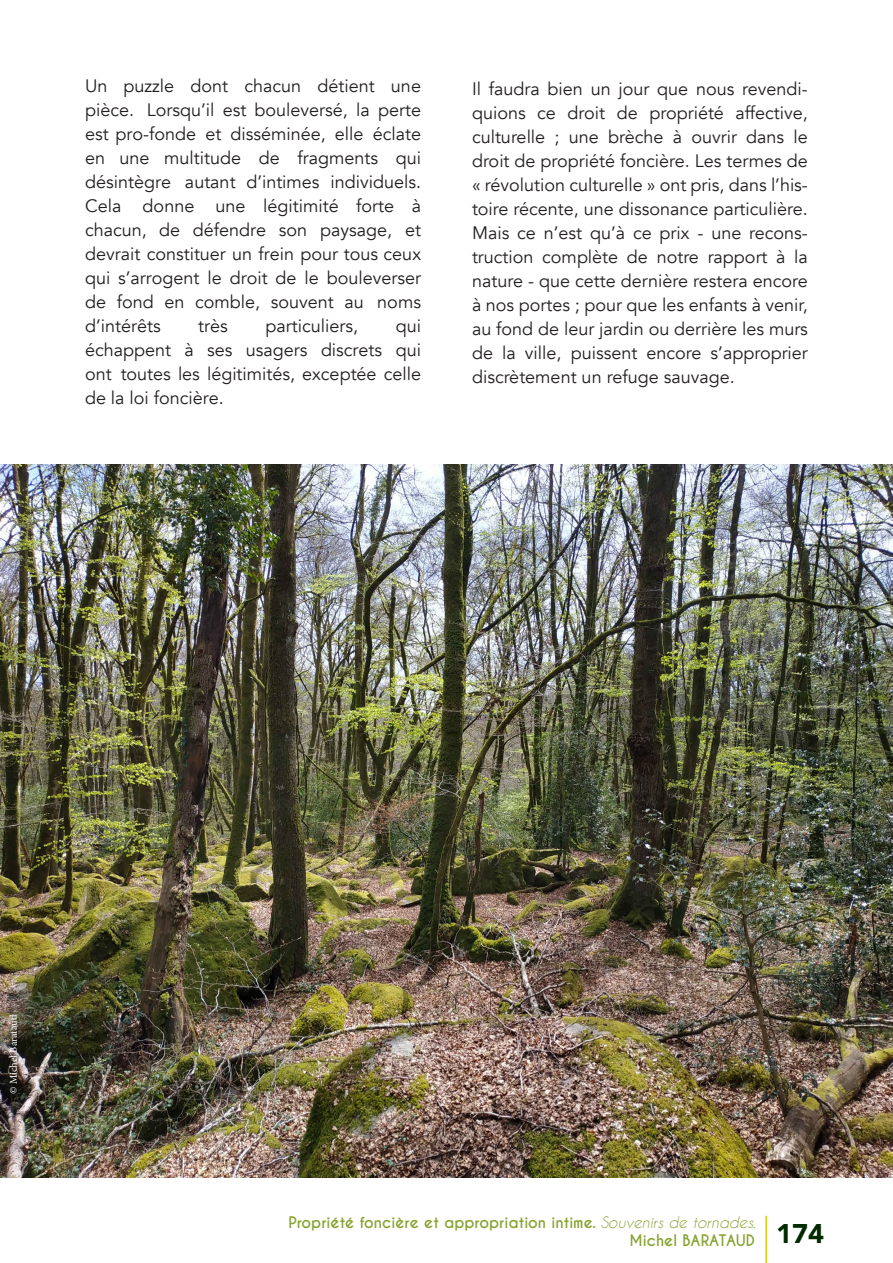
<style>
.page{position:relative;width:893px;height:1263px;background:#fff}
.page>*{position:absolute;margin:0;border:0;box-sizing:border-box;transform-origin:0 0}
.t1{font:900 27px "Avenir";color:#002b00}
.t2{font:18px/24px "Avenir";color:#231f20;text-align:justify}
.t3{font:700 15px "Caviar Dreams";color:#87a330}
.t4{font:10.5px "Minion Pro";letter-spacing:-.005em;color:#fff}
.s1{font-weight:400;font-style:italic}
</style>
<div class="page">
<hr style="left:765px;top:1216px;width:2px;height:47px;background:#dbcd00">
<img style="left:0;top:465px;width:893px;height:713px">
<p class="t2" style="left:85px;top:74px;width:337px">Un puzzle dont chacun détient une pièce. Lorsqu’il est bouleversé, la perte est pro-fonde et disséminée, elle éclate en une multitude de fragments qui désintègre autant d’intimes individuels.<br>Cela donne une légitimité forte à chacun, de défendre son paysage, et devrait constituer un frein pour tous ceux qui s’arrogent le droit de le bouleverser de fond en comble, souvent au noms d’intérêts</p>
<p class="t2" style="left:198px;top:314px;width:31px">très</p>
<p class="t2" style="left:265px;top:314px;width:94px">particuliers,</p>
<p class="t2" style="left:85px;top:314px;width:337px;text-indent:311px">qui échappent à ses usagers discrets qui ont toutes les légitimités, exceptée celle de la loi foncière.</p>
<p class="t2" style="left:472px;top:77px;width:337px">Il faudra bien un jour que nous revendi&shy;quions ce droit de propriété affective, culturelle ; une brèche à ouvrir dans le droit de propriété foncière. Les termes de « révolution culturelle » ont pris, dans l’his&shy;toire récente, une dissonance particulière.<br>Mais ce n’est qu’à ce prix - une recons&shy;truction complète de notre rapport à la nature - que cette dernière restera encore à nos portes ; pour que les enfants à venir, au fond de leur jardin ou derrière les murs de la ville, puissent encore s’approprier discrètement un refuge sauvage.</p>
<p class="t4" style="left:6px;top:1094px;width:81px;rotate:-90deg">© Michel Barataud</p>
<p class="t3" style="left:289px;top:1213px;width:469px">Propriété foncière et appropriation intime. <span class="s1">Souvenirs de tornades.</span></p>
<p class="t3" style="left:630px;top:1231px;width:127px">Michel BARATAUD</p>
<p class="t1" style="left:776px;top:1210px;width:49px">174</p>
</div>
